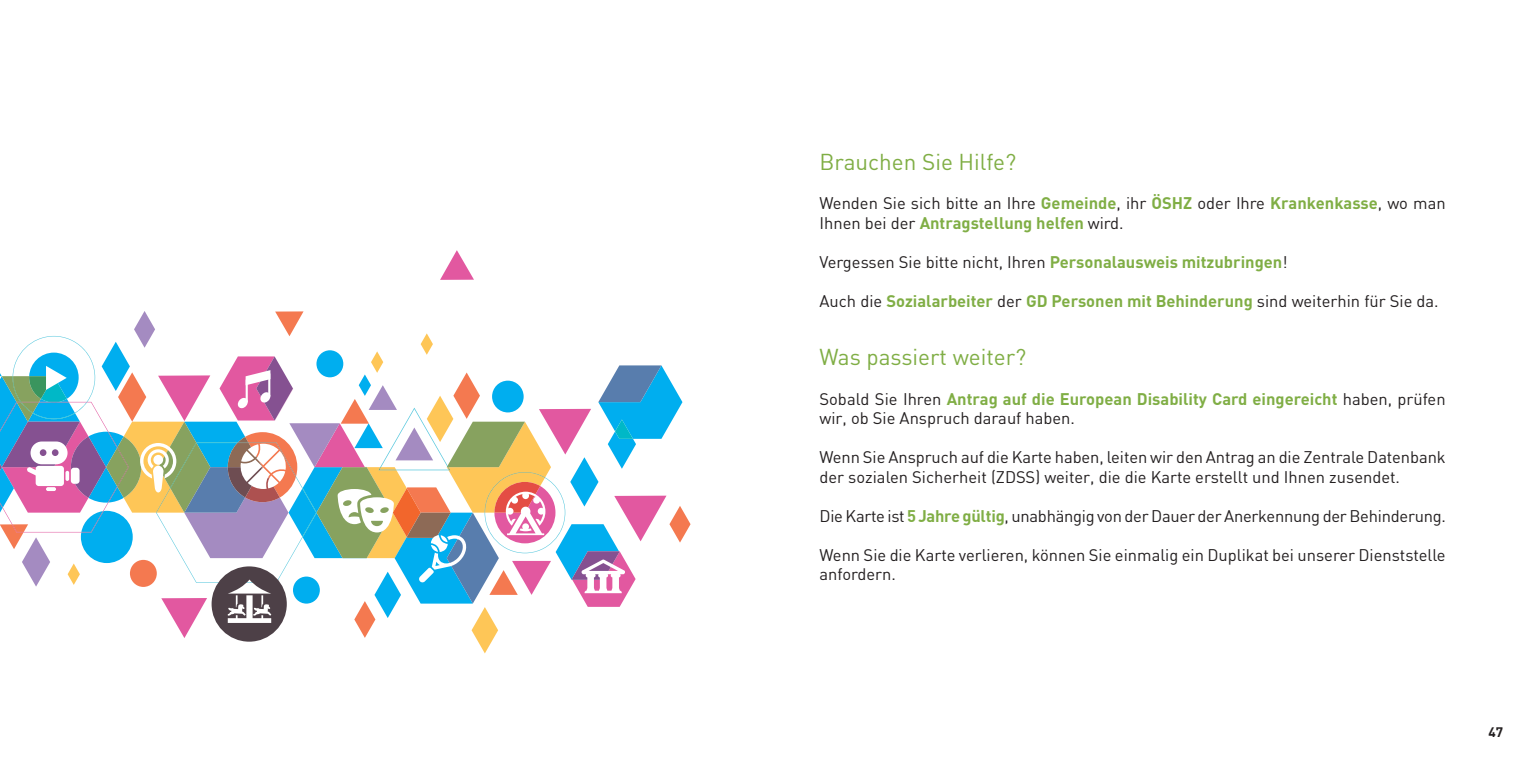
<style>
.page{position:relative;width:1531px;height:766px;background:#fff}
.page>*{position:absolute;margin:0;border:0;box-sizing:border-box;transform-origin:0 0}
.t1{font:22.5px "DIN";color:#80ae45}
.texte_courant{font:16.5px/19.5px "DIN";color:#231f20}
.texte_courant-2{font:700 16.5px "DIN";color:#80ae45}
.t2{font:700 13.5px "DIN";color:#231f20}
.s1{font-weight:700;color:#80ae45}
.s2{font-weight:400;color:#231f20}
</style>
<div class="page">
<svg style="left:0;top:311px;width:690px;height:342px"></svg>
<svg style="left:440px;top:250px;width:34px;height:30px"></svg>
<p class="t1" style="left:819px;top:148px;width:198px">Brauchen Sie Hilfe?</p>
<p class="texte_courant" style="left:819px;top:193px;width:628px">Wenden Sie sich bitte an Ihre <span class="s1">Gemeinde</span>, ihr <span class="s1">ÖSHZ</span> oder Ihre <span class="s1">Krankenkasse</span>, wo man<br>Ihnen bei der <span class="s1">Antragstellung helfen</span> wird.</p>
<p class="texte_courant" style="left:819px;top:252px;width:469px">Vergessen Sie bitte nicht, Ihren <span class="s1">Personalausweis mitzubringen</span>!</p>
<p class="texte_courant-2" style="left:819px;top:290px;width:621px"><span class="s2">Auch die</span> Sozialarbeiter <span class="s2">der</span> GD Personen mit Behinderung <span class="s2">sind weiterhin für Sie da.</span></p>
<p class="t1" style="left:819px;top:343px;width:208px">Was passiert weiter?</p>
<p class="texte_courant" style="left:819px;top:388px;width:628px">Sobald Sie Ihren <span class="s1">Antrag auf die European Disability Card eingereicht</span> haben, prüfen wir, ob Sie Anspruch darauf haben.</p>
<p class="texte_courant" style="left:819px;top:447px;width:628px">Wenn Sie Anspruch auf die Karte haben, leiten wir den Antrag an die Zentrale Datenbank der sozialen Sicherheit (ZDSS) weiter, die die Karte erstellt und Ihnen zusendet.</p>
<p class="texte_courant" style="left:819px;top:505px;width:628px">Die Karte ist <span class="s1">5 Jahre gültig</span>, unabhängig von der Dauer der Anerkennung der Behinderung.</p>
<p class="texte_courant" style="left:819px;top:544px;width:627px">Wenn Sie die Karte verlieren, können Sie einmalig ein Duplikat bei unserer Dienststelle anfordern.</p>
<p class="t2" style="left:1488px;top:723px;width:16px">47</p>
</div>
